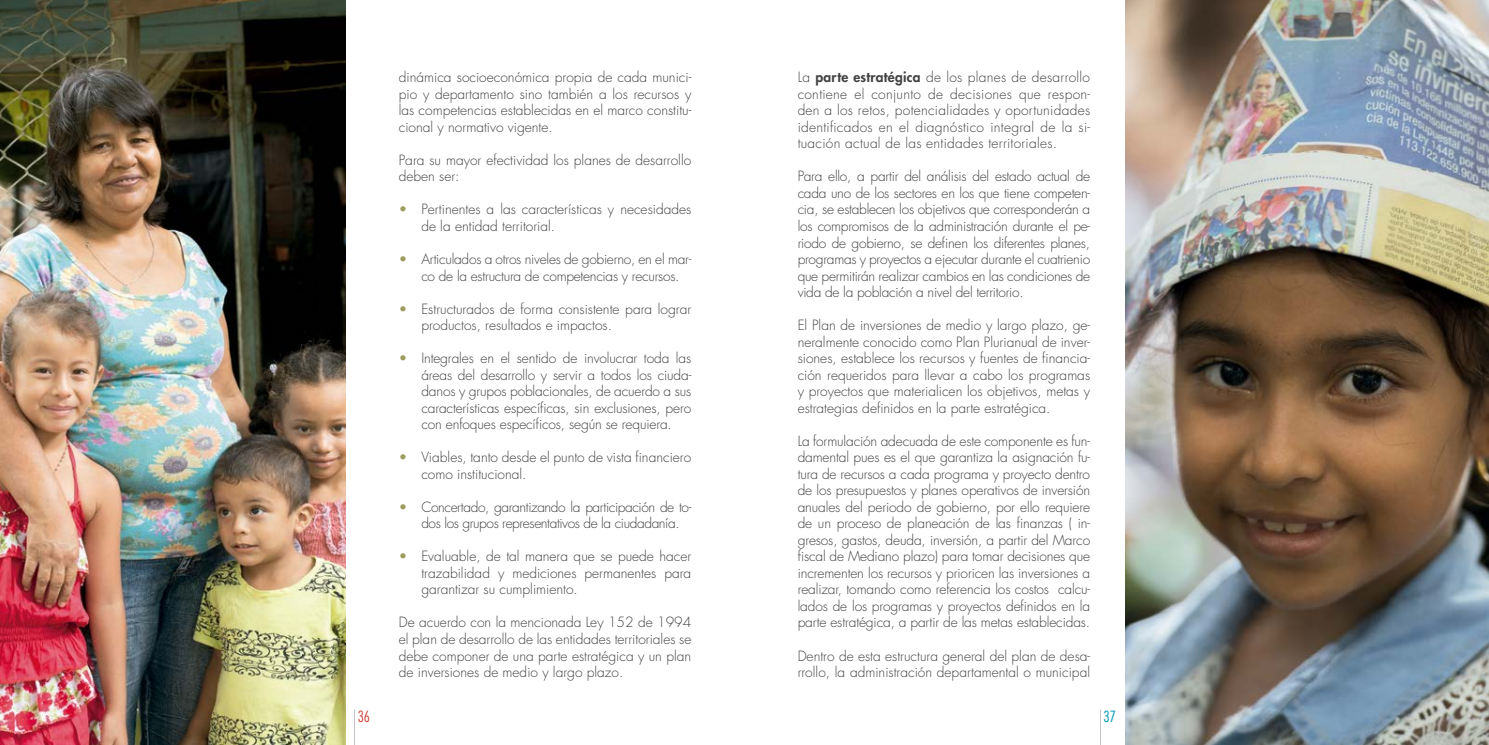
<style>
.page{position:relative;width:1489px;height:745px;background:#fff}
.page>*{position:absolute;margin:0;border:0;box-sizing:border-box;transform-origin:0 0}
.t1{font:300 condensed 15px "Futura Std";color:#d04138}
.t2{font:300 condensed 15px "Futura Std";color:#0097b4}
.t3{font:300 13.75px/16.5px "Futura Std";color:#434141;text-align:justify}
.t4{font:300 13.75px/16.5px "Futura Std";letter-spacing:-.03em;color:#434141}
.t5{font:300 13.75px/16.5px "Futura Std";letter-spacing:-.02em;color:#434141}
.s1{color:#9c9c5c}
.s2{font-weight:800}
</style>
<div class="page">
<hr style="left:354px;top:709px;width:1px;height:35px;background:#c3c5ca">
<hr style="left:1100px;top:709px;width:1px;height:35px;background:#c3c5ca">
<img style="left:0;top:0;width:345px;height:744px">
<img style="left:1125px;top:0;width:363px;height:744px">
<p class="t3" style="left:399px;top:69px;width:294px">dinámica socioeconómica propia de cada munici&shy;pio y departamento sino también a los recursos y las competencias establecidas en el marco constitu&shy;cional y normativo vigente.</p>
<p class="t3" style="left:399px;top:152px;width:294px">Para su mayor efectividad los planes de desarrollo deben ser:</p>
<p class="t3" style="left:421px;top:201px;width:271px;text-indent:-22px"><span class="s1">•</span> Pertinentes a las características y necesidades de la entidad territorial.</p>
<p class="t5" style="left:421px;top:251px;width:271px;text-indent:-22px"><span class="s1">•</span> Articulados a otros niveles de gobierno, en el mar&shy;co de la estructura de competencias y recursos.</p>
<p class="t3" style="left:421px;top:300px;width:271px;text-indent:-22px"><span class="s1">•</span> Estructurados de forma consistente para lograr productos, resultados e impactos.</p>
<p class="t3" style="left:421px;top:350px;width:271px;text-indent:-22px"><span class="s1">•</span> Integrales en el sentido de involucrar toda las áreas del desarrollo y servir a todos los ciuda&shy;danos y grupos poblacionales, de acuerdo a sus características específicas, sin exclusiones, pero con enfoques específicos, según se requiera.</p>
<p class="t3" style="left:421px;top:449px;width:271px;text-indent:-22px"><span class="s1">•</span> Viables, tanto desde el punto de vista financiero como institucional.</p>
<p class="t4" style="left:421px;top:498px;width:271px;text-indent:-22px"><span class="s1">•</span> Concertado, garantizando la participación de to&shy;dos los grupos representativos de la ciudadanía.</p>
<p class="t3" style="left:421px;top:548px;width:271px;text-indent:-22px"><span class="s1">•</span> Evaluable, de tal manera que se puede hacer trazabilidad y mediciones permanentes para garantizar su cumplimiento.</p>
<p class="t3" style="left:399px;top:614px;width:294px">De acuerdo con la mencionada Ley 152 de 1994 el plan de desarrollo de las entidades territoriales se debe componer de una parte estratégica y un plan de inversiones de medio y largo plazo.</p>
<p class="t3" style="left:797px;top:69px;width:294px">La <span class="s2">parte estratégica</span> de los planes de desarrollo contiene el conjunto de decisiones que respon&shy;den a los retos, potencialidades y oportunidades identificados en el diagnóstico integral de la si&shy;tuación actual de las entidades territoriales.</p>
<p class="t3" style="left:797px;top:168px;width:294px">Para ello, a partir del análisis del estado actual de cada uno de los sectores en los que tiene competen&shy;cia, se establecen los objetivos que corresponderán a los compromisos de la administración durante el pe&shy;riodo de gobierno, se definen los diferentes planes, programas y proyectos a ejecutar durante el cuatrienio que permitirán realizar cambios en las condiciones de vida de la población a nivel del territorio.</p>
<p class="t3" style="left:797px;top:317px;width:294px">El Plan de inversiones de medio y largo plazo, ge&shy;neralmente conocido como Plan Plurianual de inver&shy;siones, establece los recursos y fuentes de financia&shy;ción requeridos para llevar a cabo los programas y proyectos que materialicen los objetivos, metas y estrategias definidos en la parte estratégica.</p>
<p class="t3" style="left:797px;top:432px;width:294px">La formulación adecuada de este componente es fun&shy;damental pues es el que garantiza la asignación fu&shy;tura de recursos a cada programa y proyecto dentro de los presupuestos y planes operativos de inversión anuales del periodo de gobierno, por ello requiere de un proceso de planeación de las finanzas ( in&shy;gresos, gastos, deuda, inversión, a partir del Marco fiscal de Mediano plazo) para tomar decisiones que incrementen los recursos y prioricen las inversiones a realizar, tomando como referencia los costos calcu&shy;lados de los programas y proyectos definidos en la parte estratégica, a partir de las metas establecidas.</p>
<p class="t3" style="left:797px;top:647px;width:294px">Dentro de esta estructura general del plan de desa&shy;rrollo, la administración departamental o municipal</p>
<p class="t1" style="left:358px;top:707px;width:14px">36</p>
<p class="t2" style="left:1103px;top:707px;width:14px">37</p>
</div>
